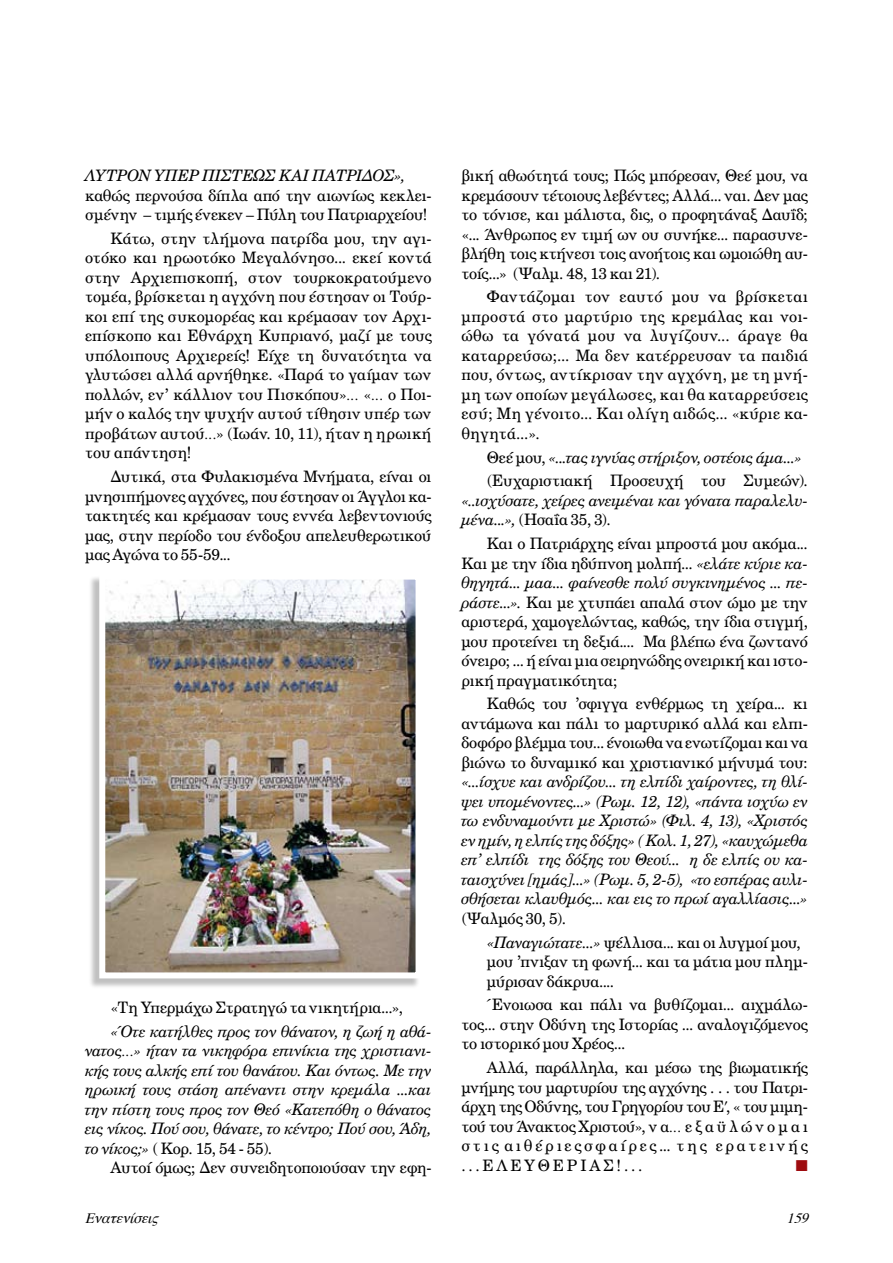
<style>
.page{position:relative;width:893px;height:1263px;background:#fff}
.page>*{position:absolute;margin:0;border:0;box-sizing:border-box;transform-origin:0 0}
.t1{font:15.75px/19.5px "UB Century";letter-spacing:-.01em;color:#000;text-align:justify}
.t2{font:15.75px/19.5px "UB Century Italic";letter-spacing:-.005em;color:#000;text-align:justify}
.t3{font:15.75px "Zapf Dingbats ITC";color:#9e0b0f}
.t4{font:italic 14.25px "Times";color:#000}
.s1{font-family:"UB Century Italic"}
.s2{font-family:"UB Century"}
.s3{font-family:"UB Optima"}
</style>
<div class="page">
<div style="left:89px;top:575px;width:337px;height:420px;background:#000;opacity:.25"></div>
<img style="left:106px;top:581px;width:309px;height:390px">
<div style="left:99px;top:574px;width:323px;height:404px;border:6px solid #fff"></div>
<p class="t2" style="left:85px;top:166px;width:322px">ΛΥΤΡΟΝ ΥΠΕΡ ΠΙΣΤΕΩΣ ΚΑΙ ΠΑΤΡΙΔΟΣ»,</p>
<p class="t1" style="left:85px;top:185px;width:348px">καθώς περνούσα δίπλα από την αιωνίως κεκλει&shy;σμένην – τιμής ένεκεν – Πύλη του Πατριαρχείου!</p>
<p class="t1" style="left:85px;top:228px;width:348px;text-indent:26px">Κάτω, στην τλήμονα πατρίδα μου, την αγι&shy;οτόκο και ηρωοτόκο Μεγαλόνησο... εκεί κοντά στην Αρχιεπισκοπή, στον τουρκοκρατούμενο τομέα, βρίσκεται η αγχόνη που έστησαν οι Τούρ&shy;κοι επί της συκομορέας και κρέμασαν τον Αρχι&shy;επίσκοπο και Εθνάρχη Κυπριανό, μαζί με τους υπόλοιπους Αρχιερείς! Είχε τη δυνατότητα να γλυτώσει αλλά αρνήθηκε. «Παρά το γαίμαν των πολλών, εν’ κάλλιον του Πισκόπου»… «… ο Ποι&shy;μήν ο καλός την ψυχήν αυτού τίθησιν υπέρ των προβάτων αυτού…» (Ιωάν. 10, 11), ήταν η ηρωική του απάντηση!</p>
<p class="t1" style="left:85px;top:467px;width:348px;text-indent:26px">Δυτικά, στα Φυλακισμένα Μνήματα, είναι οι μνησιπήμονες αγχόνες, που έστησαν οι Άγγλοι κα&shy;τακτητές και κρέμασαν τους εννέα λεβεντονιούς μας, στην περίοδο του ένδοξου απελευθερωτικού μας Αγώνα το 55-59...</p>
<p class="t1" style="left:111px;top:997px;width:294px">«Τη Υπερμάχω Στρατηγώ τα νικητήρια...»,</p>
<p class="t2" style="left:85px;top:1021px;width:348px;text-indent:26px">«Ότε κατήλθες προς τον θάνατον, η ζωή η αθά&shy;νατος…» ήταν τα νικηφόρα επινίκια της χριστιανι&shy;κής τους αλκής επί του θανάτου. Και όντως. Με την ηρωική τους στάση απέναντι στην κρεμάλα ...και την πίστη τους προς τον Θεό «Κατεπόθη ο θάνατος εις νίκος. Πού σου, θάνατε, το κέντρο; Πού σου, Άδη,</p>
<p class="t1" style="left:111px;top:1138px;width:323px;text-indent:-25px"><span class="s1">το νίκος;»</span> ( Κορ. 15, 54 - 55).<br>Αυτοί όμως; Δεν συνειδητοποιούσαν την εφη-</p>
<p class="t1" style="left:461px;top:166px;width:348px">βική αθωότητά τους; Πώς μπόρεσαν, Θεέ μου, να κρεμάσουν τέτοιους λεβέντες; Αλλά... ναι. Δεν μας το τόνισε, και μάλιστα, δις, ο προφητάναξ Δαυΐδ; «... Άνθρωπος εν τιμή ων ου συνήκε... παρασυνε&shy;βλήθη τοις κτήνεσι τοις ανοήτοις και ωμοιώθη αυ&shy;τοίς...» (Ψαλμ. 48, 13 και 21).</p>
<p class="t1" style="left:461px;top:287px;width:348px;text-indent:26px">Φαντάζομαι τον εαυτό μου να βρίσκεται μπροστά στο μαρτύριο της κρεμάλας και νοι&shy;ώθω τα γόνατά μου να λυγίζουν... άραγε θα καταρρεύσω;... Μα δεν κατέρρευσαν τα παιδιά που, όντως, αντίκρισαν την αγχόνη, με τη μνή&shy;μη των οποίων μεγάλωσες, και θα καταρρεύσεις εσύ; Μη γένοιτο... Και ολίγη αιδώς... «κύριε κα&shy;θηγητά...».</p>
<p class="t2" style="left:487px;top:447px;width:317px"><span class="s2">Θεέ μου,</span> «...τας ιγνύας στήριξον, οστέοις άμα...»</p>
<p class="t1" style="left:487px;top:471px;width:323px">(Ευχαριστιακή Προσευχή του Συμεών).</p>
<p class="t2" style="left:461px;top:490px;width:348px">«..ισχύσατε, χείρες ανειμέναι και γόνατα παραλελυ-</p>
<p class="t1" style="left:487px;top:508px;width:322px;line-height:23.7px;text-indent:-25px"><span class="s1">μένα...»,</span> (Ησαΐα 35, 3).<br>Και ο Πατριάρχης είναι μπροστά μου ακόμα...</p>
<p class="t1" style="left:461px;top:553px;width:348px">Και με την ίδια ηδύπνοη μολπή... <span class="s1">«ελάτε κύριε κα-</span></p>
<p class="t2" style="left:461px;top:572px;width:348px">θηγητά... μαα... φαίνεσθε πολύ συγκινημένος ... πε-</p>
<p class="t1" style="left:461px;top:592px;width:348px"><span class="s1">ράστε...».</span> Και με χτυπάει απαλά στον ώμο με την αριστερά, χαμογελώντας, καθώς, την ίδια στιγμή, μου προτείνει τη δεξιά.... Μα βλέπω ένα ζωντανό όνειρο; ... ή είναι μια σειρηνώδης ονειρική και ιστο&shy;ρική πραγματικότητα;</p>
<p class="t1" style="left:461px;top:694px;width:348px;text-indent:25px">Καθώς του ’σφιγγα ενθέρμως τη χείρα... κι αντάμωνα και πάλι το μαρτυρικό αλλά και ελπι&shy;δοφόρο βλέμμα του... ένοιωθα να ενωτίζομαι και να βιώνω το δυναμικό και χριστιανικό μήνυμά του:</p>
<p class="t2" style="left:461px;top:772px;width:348px">«...ίσχυε και ανδρίζου... τη ελπίδι χαίροντες, τη θλί&shy;ψει υπομένοντες...» (Ρωμ. 12, 12), «πάντα ισχύω εν τω ενδυναμούντι με Χριστώ» (Φιλ. 4, 13), «Χριστός εν ημίν, η ελπίς της δόξης» ( Κολ. 1, 27), «καυχώμεθα επ’ ελπίδι της δόξης του Θεού... η δε ελπίς ου κα&shy;ταισχύνει [ημάς]...» (Ρωμ. 5, 2-5), «το εσπέρας αυλι&shy;σθήσεται κλαυθμός... και εις το πρωί αγαλλίασις...»</p>
<p class="t1" style="left:487px;top:906px;width:315px;line-height:23.7px;text-indent:-26px">(Ψαλμός 30, 5).<br><span class="s1">«Παναγιώτατε...»</span> ψέλλισα... και οι λυγμοί μου,</p>
<p class="t1" style="left:487px;top:951px;width:323px">μου ’πνιξαν τη φωνή... και τα μάτια μου πλημ&shy;μύρισαν δάκρυα....</p>
<p class="t1" style="left:461px;top:995px;width:348px;text-indent:26px">Ένοιωσα και πάλι να βυθίζομαι... αιχμάλω&shy;τος... στην Οδύνη της Ιστορίας ... αναλογιζόμενος το ιστορικό μου Χρέος...</p>
<p class="t1" style="left:461px;top:1057px;width:348px;text-indent:26px">Αλλά, παράλληλα, και μέσω της βιωματικής μνήμης του μαρτυρίου της αγχόνης . . . του Πατρι&shy;άρχη της Οδύνης, του Γρηγορίου του Ε<span class="s3">’</span>, « του μιμη&shy;τού του Άνακτος Χριστού», ν α… ε ξ α ϋ λ ώ ν ο μ α ι σ τ ι ς α ι θ έ ρ ι ε ς σ φ α ί ρ ε ς ... τ η ς ε ρ α τ ε ι ν ή ς . . . Ε Λ Ε Υ Θ Ε ΡΙΑΣ ! . . .</p>
<p class="t3" style="left:796px;top:1158px;width:13px">■</p>
<p class="t4" style="left:85px;top:1204px;width:81px">Eνατενίσεις</p>
<p class="t4" style="left:786px;top:1204px;width:29px">159</p>
</div>
